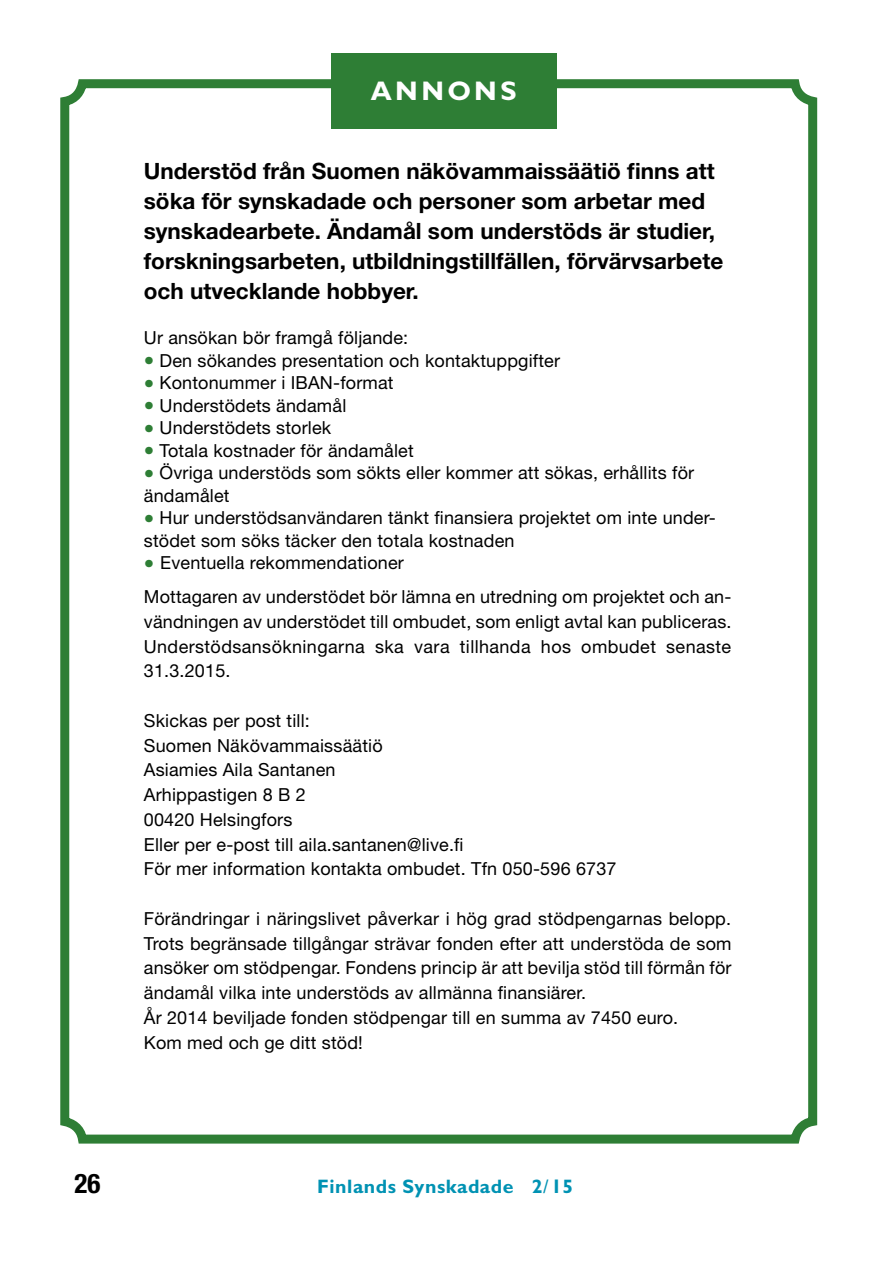
<style>
.page{position:relative;width:893px;height:1263px;background:#fff}
.page>*{position:absolute;margin:0;border:0;box-sizing:border-box;transform-origin:0 0}
.t1{font:700 27px "Gill Sans MT Pro";letter-spacing:.13em;color:#fff}
.t2{font:700 condensed 27px "Helvetica Neue LT Std";color:#000}
.t3{font:700 22.5px/30px "Helvetica Neue LT Std";color:#000}
.t4{font:700 19.5px "Gill Sans MT Pro";letter-spacing:.025em;color:#0092b3}
.t5{font:18px/24.8px "Helvetica Neue LT Std";letter-spacing:.01em;color:#000}
.s1{font-size:21px;color:#2e7e35}
.s2{font-weight:500}
</style>
<div class="page">
<div style="left:60px;top:79px;width:757px;height:1064px;border:9px solid #2e7e35;border-radius:18px"></div>
<div style="left:331px;top:54px;width:225px;height:75px;background:#2e7e35"></div>
<h1 class="t1" style="left:371px;top:74px;width:147px">annons</h1>
<p class="t3" style="left:144px;top:156px;width:581px">Understöd från Suomen näkövammaissäätiö finns att söka för synskadade och personer som arbetar med synskadearbete. Ändamål som understöds är studier, forskningsarbeten, utbildningstillfällen, förvärvsarbete och utvecklande hobbyer.</p>
<p class="t5" style="left:144px;top:325px;width:266px">Ur ansökan bör framgå följande:</p>
<p class="t5" style="left:144px;top:348px;width:418px"><span class="s1">•</span> Den sökandes presentation och kontaktuppgifter</p>
<p class="t5" style="left:144px;top:370px;width:251px"><span class="s1">•</span> Kontonummer i IBAN-format</p>
<p class="t5" style="left:144px;top:393px;width:204px"><span class="s1">•</span> Understödets ändamål</p>
<p class="t5" style="left:144px;top:415px;width:189px"><span class="s1">•</span> Understödets storlek</p>
<p class="t5" style="left:144px;top:438px;width:271px"><span class="s1">•</span> Totala kostnader för ändamålet</p>
<p class="t5" style="left:144px;top:461px;width:552px;line-height:22.5px"><span class="s1">•</span> Övriga understöds som sökts eller kommer att sökas, erhållits för ändamålet</p>
<p class="t5" style="left:144px;top:506px;width:574px;line-height:22.5px"><span class="s1">•</span> Hur understödsanvändaren tänkt finansiera projektet om inte under&shy;stödet som söks täcker den totala kostnaden</p>
<p class="t5" style="left:144px;top:546px;width:589px;line-height:33.8px"><span class="s1">•</span> Eventuella rekommendationer<br>Mottagaren av understödet bör lämna en utredning om projektet och an-</p>
<p class="t5" style="left:144px;top:609px;width:589px;text-align:justify">vändningen av understödet till ombudet, som enligt avtal kan publiceras.<br>Understödsansökningarna ska vara tillhanda hos ombudet senaste 31.3.2015.</p>
<p class="t5" style="left:144px;top:708px;width:474px">Skickas per post till:<br>Suomen Näkövammaissäätiö<br>Asiamies Aila Santanen<br>Arhippastigen 8 B 2<br>00420 Helsingfors<br>Eller per e-post till aila.santanen@live.fi<br>För mer information kontakta ombudet. Tfn 050-596 6737</p>
<p class="t5" style="left:144px;top:906px;width:589px">Förändringar i näringslivet påverkar i hög grad stödpengarnas belopp.<br>Trots begränsade tillgångar strävar fonden efter att understöda de som ansöker om stödpengar. Fondens princip är att bevilja stöd till förmån för ändamål vilka inte understöds av allmänna finansiärer.<br>År 2014 beviljade fonden stödpengar till en summa av 7450 euro.<br>Kom med och ge ditt stöd!</p>
<h1 class="t2" style="left:74px;top:1167px;width:27px">26</h1>
<p class="t4" style="left:317px;top:1174px;width:257px">Finlands Synskadade 2<span class="s2">/</span>15</p>
</div>
